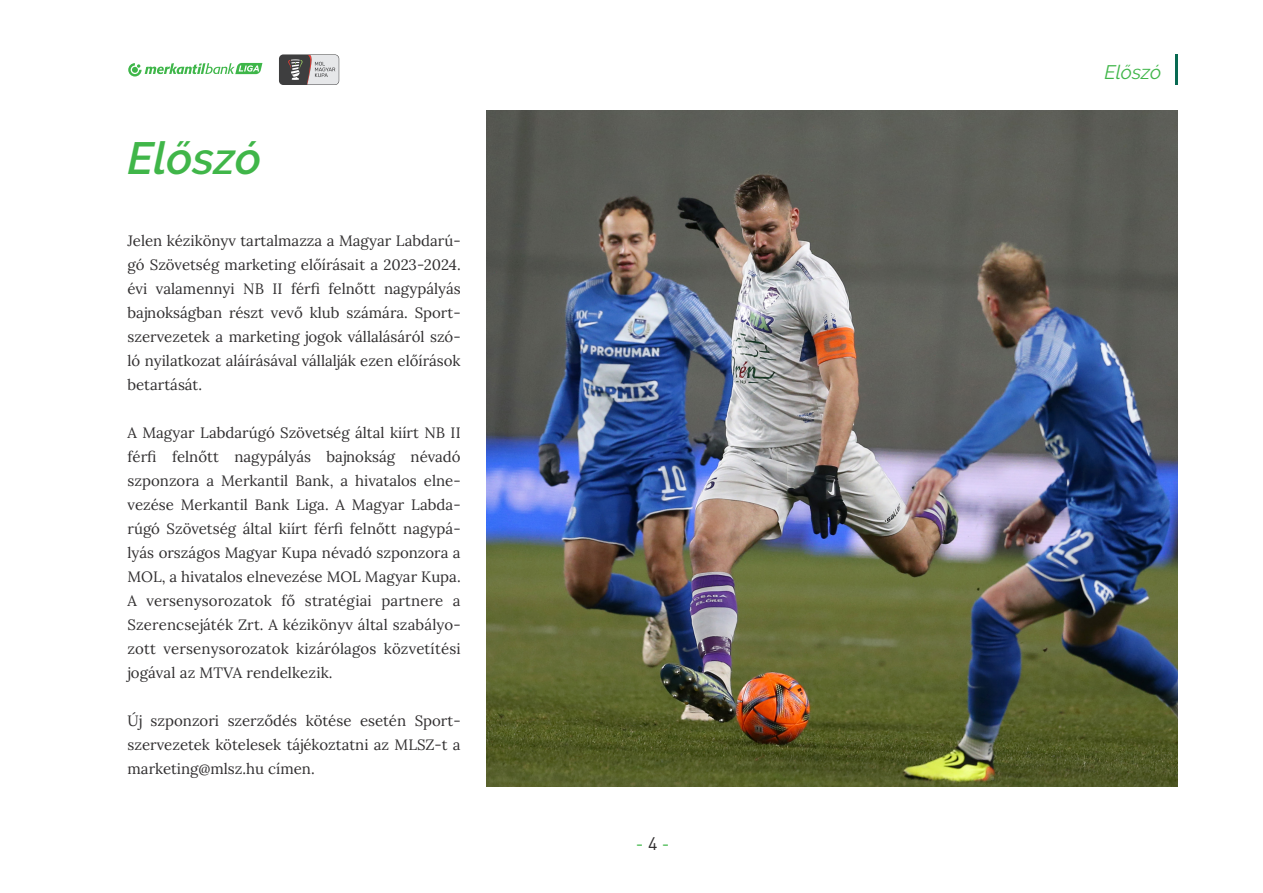
<style>
.page{position:relative;width:1263px;height:893px;background:#fff}
.page>*{position:absolute;margin:0;border:0;box-sizing:border-box;transform-origin:0 0}
.Fejezetcim_v{font:italic 600 45px "Raleway";color:#40b649}
.t1{font:italic 19.5px "Raleway";color:#40b649}
.t2{font:18px "DIN Pro";color:#40b649}
.kenyerszoveg{font:15px/24px "Lora";color:#312f30;text-align:justify}
.s1{color:#312f30}
</style>
<div class="page">
<hr style="left:1176px;top:54px;width:2px;height:31px;background:#086a52">
<div style="left:279px;top:54px;width:60px;height:31px;background:#3e3e3f;border-radius:4px"></div>
<svg style="left:288px;top:55px;width:51px;height:30px"></svg>
<svg style="left:128px;top:63px;width:134px;height:14px"></svg>
<img style="left:486px;top:111px;width:692px;height:676px">
<p class="Fejezetcim_v" style="left:128px;top:132px;width:135px">Előszó</p>
<p class="kenyerszoveg" style="left:128px;top:228px;width:335px">Jelen kézikönyv tartalmazza a Magyar Labdarú&shy;gó Szövetség marketing előírásait a 2023-2024. évi valamennyi NB II férfi felnőtt nagypályás bajnokságban részt vevő klub számára. Sport&shy;szervezetek a marketing jogok vállalásáról szó&shy;ló nyilatkozat aláírásával vállalják ezen előírások betartását.</p>
<p class="kenyerszoveg" style="left:128px;top:420px;width:335px">A Magyar Labdarúgó Szövetség által kiírt NB II férfi felnőtt nagypályás bajnokság névadó szponzora a Merkantil Bank, a hivatalos elne&shy;vezése Merkantil Bank Liga. A Magyar Labda&shy;rúgó Szövetség által kiírt férfi felnőtt nagypá&shy;lyás országos Magyar Kupa névadó szponzora a MOL, a hivatalos elnevezése MOL Magyar Kupa.<br>A versenysorozatok fő stratégiai partnere a Szerencsejáték Zrt. A kézikönyv által szabályo&shy;zott versenysorozatok kizárólagos közvetítési jogával az MTVA rendelkezik.</p>
<p class="kenyerszoveg" style="left:128px;top:708px;width:335px">Új szponzori szerződés kötése esetén Sport&shy;szervezetek kötelesek tájékoztatni az MLSZ-t a marketing@mlsz.hu címen.</p>
<p class="t2" style="left:636px;top:832px;width:35px">-<span class="s1">4</span>-</p>
<h2 class="t1" style="left:1104px;top:61px;width:58px">Előszó</h2>
</div>
